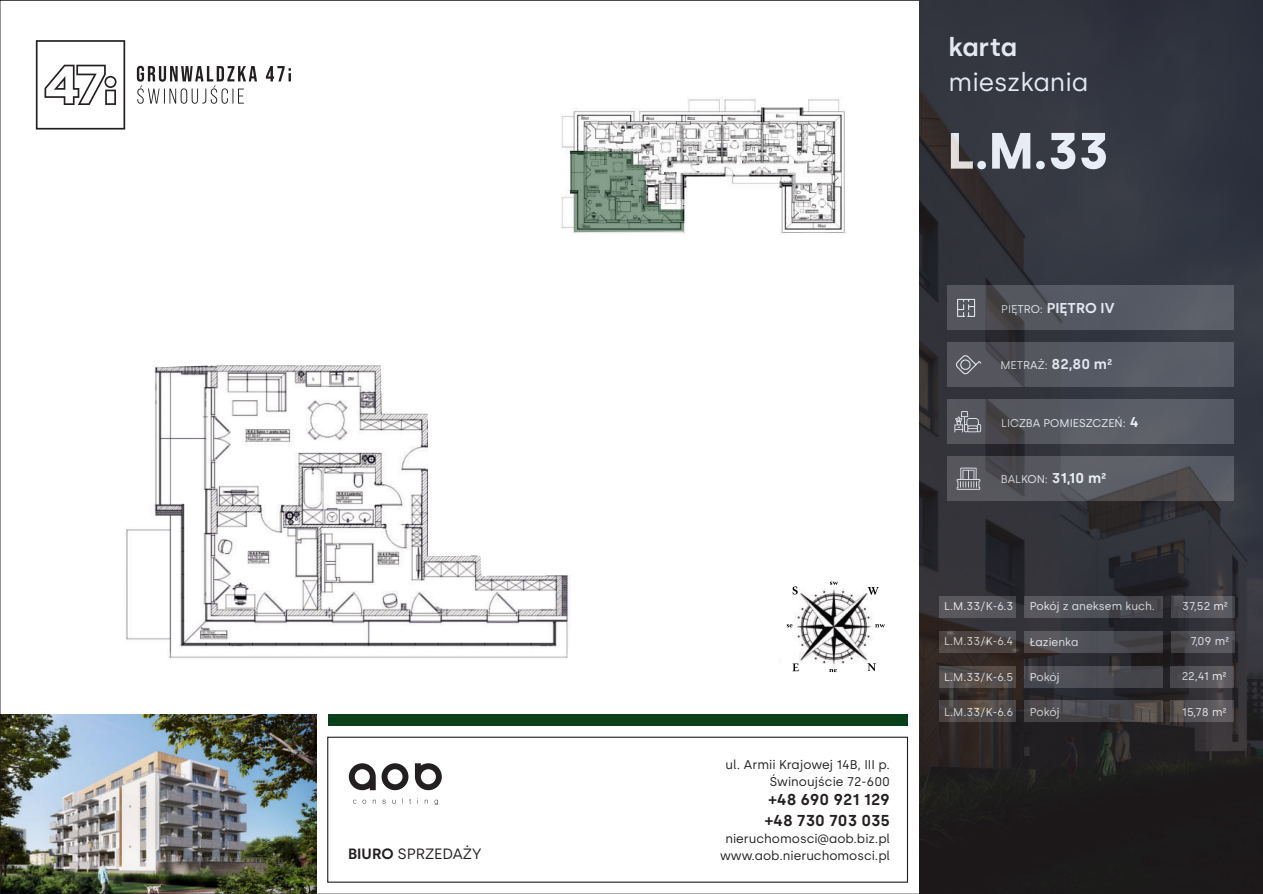
<style>
.page{position:relative;width:1263px;height:894px;background:#fff}
.page>*{position:absolute;margin:0;border:0;box-sizing:border-box;transform-origin:0 0}
.t1{font:700 50.85px "Silka";color:#fff}
.t2{font:25.5px "Silka";color:#fff}
.t3{font:600 25.5px "Silka";color:#fff}
.t4{font:600 15.75px/20.5px "Silka";color:#231f20}
.t5{font:14.85px "Silka";color:#231f20}
.t6{font:600 14.25px "Silka";color:#fff}
.t7{font:12.6px/16.4px "Silka";color:#231f20;text-align:right}
.t8{font:11.25px "Silka";color:#fff}
.s1{font-weight:600}
.s2{font-weight:400;font-size:11.25px}
.s3{font-weight:600;font-size:14.25px}
</style>
<div class="page">
<svg style="left:349px;top:763px;width:93px;height:41px"></svg>
<div style="left:327px;top:736px;width:581px;height:146px;border:1px solid #231f20"></div>
<div style="left:328px;top:713px;width:579px;height:12px;background:#0a3f19"></div>
<img style="left:2px;top:714px;width:315px;height:177px">
<svg style="left:36px;top:40px;width:89px;height:89px"></svg>
<svg style="left:266px;top:66px;width:25px;height:15px"></svg>
<svg style="left:137px;top:66px;width:120px;height:38px"></svg>
<img style="left:126px;top:365px;width:444px;height:294px">
<img style="left:560px;top:96px;width:285px;height:138px">
<svg style="left:571px;top:151px;width:113px;height:81px;background:#87998c"></svg>
<img style="left:919px;top:0;width:344px;height:893px">
<img style="left:779px;top:581px;width:107px;height:92px">
<svg style="left:867px;top:663px;width:9px;height:7px"></svg>
<svg style="left:792px;top:663px;width:7px;height:8px"></svg>
<svg style="left:868px;top:586px;width:11px;height:8px"></svg>
<svg style="left:787px;top:624px;width:5px;height:3px"></svg>
<svg style="left:830px;top:581px;width:8px;height:3px"></svg>
<svg style="left:875px;top:624px;width:10px;height:3px"></svg>
<svg style="left:829px;top:668px;width:8px;height:3px"></svg>
<svg style="left:792px;top:586px;width:6px;height:8px"></svg>
<h3 class="t5" style="left:348px;top:844px;width:135px"><span class="s1">BIURO</span> SPRZEDAŻY</h3>
<p class="t7" style="left:726px;top:756px;width:166px">ul. Armii Krajowej 14B, III p.<br>Świnoujście 72-600</p>
<h3 class="t4" style="left:765px;top:789px;width:126px">+48 690 921 129 +48 730 703 035</h3>
<p class="t7" style="left:720px;top:830px;width:172px;text-align:center">nieruchomosci@aob.biz.pl www.aob.nieruchomosci.pl</p>
<h2 class="t3" style="left:949px;top:32px;width:70px">karta</h2>
<h2 class="t2" style="left:949px;top:66px;width:141px">mieszkania</h2>
<h1 class="t1" style="left:947px;top:128px;width:163px">L.M.33</h1>
<p class="t6" style="left:1001px;top:299px;width:115px"><span class="s2">PIĘTRO:</span> PIĘTRO IV</p>
<p class="t8" style="left:1000px;top:358px;width:114px">METRAŻ: <span class="s3">82,80 m²</span></p>
<p class="t8" style="left:1001px;top:416px;width:139px">LICZBA POMIESZCZEŃ: <span class="s3">4</span></p>
<p class="t8" style="left:1001px;top:472px;width:107px">BALKON: <span class="s3">31,10 m²</span></p>
<p class="t8" style="left:944px;top:599px;width:71px">L.M.33/K-6.3</p>
<p class="t8" style="left:944px;top:634px;width:71px">L.M.33/K-6.4</p>
<p class="t8" style="left:944px;top:669px;width:71px">L.M.33/K-6.5</p>
<p class="t8" style="left:944px;top:705px;width:71px">L.M.33/K-6.6</p>
<p class="t8" style="left:1030px;top:599px;width:127px">Pokój z aneksem kuch.</p>
<p class="t8" style="left:1030px;top:634px;width:50px">Łazienka</p>
<p class="t8" style="left:1030px;top:670px;width:31px">Pokój</p>
<p class="t8" style="left:1030px;top:705px;width:31px">Pokój</p>
<p class="t8" style="left:1182px;top:599px;width:47px">37,52 m²</p>
<p class="t8" style="left:1190px;top:634px;width:41px">7,09 m²</p>
<p class="t8" style="left:1182px;top:669px;width:47px">22,41 m²</p>
<p class="t8" style="left:1182px;top:704px;width:46px">15,78 m²</p>
</div>
